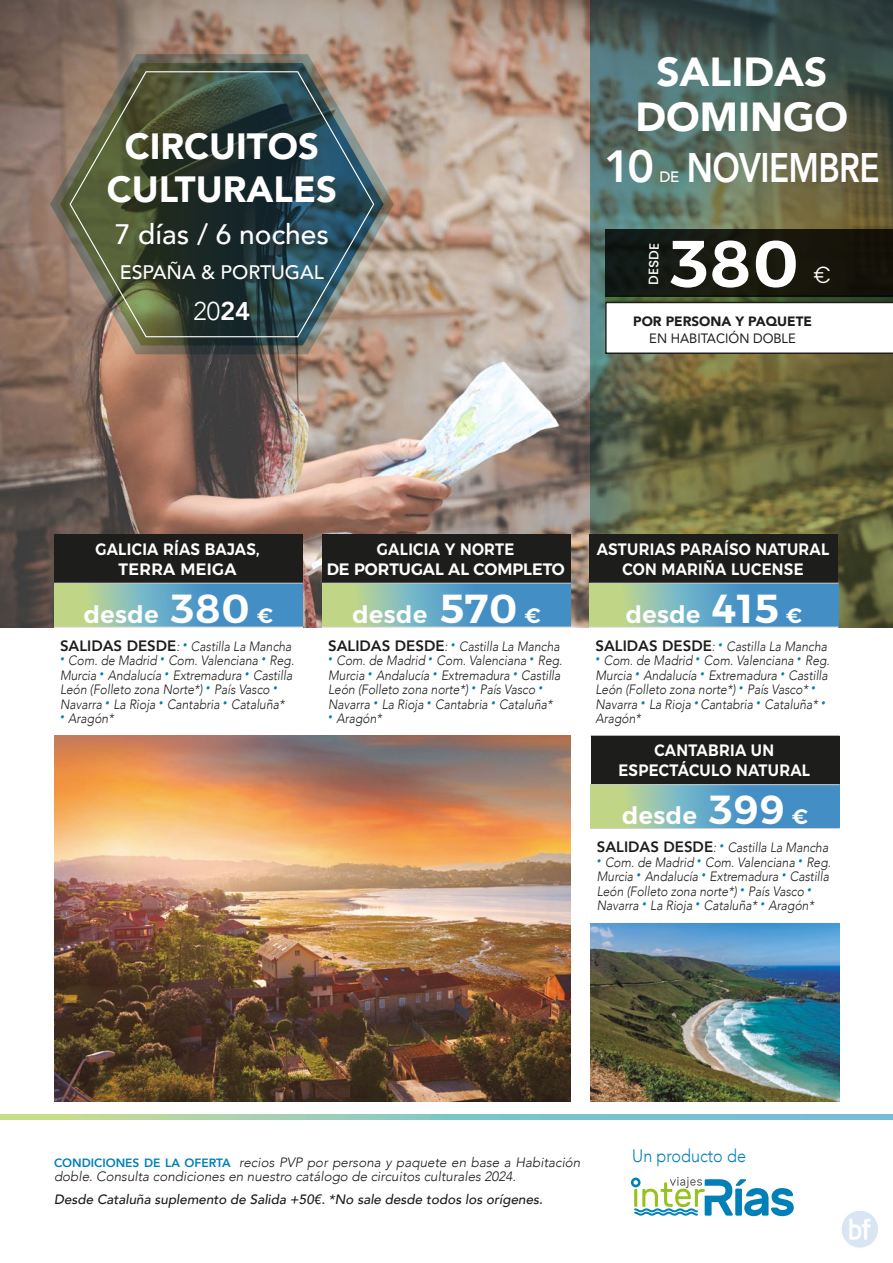
<style>
.page{position:relative;width:893px;height:1263px;background:#fff}
.page>*{position:absolute;margin:0;border:0;box-sizing:border-box;transform-origin:0 0}
.t1{font:66px "Alexandria";color:#fff}
._01_Título_del_circuito{font:800 45px "Avenir";color:#fff}
._01_Título_del_circuito-2{font:800 41.25px "Avenir";letter-spacing:-.02em;color:#fff;scale:.8 1}
._01_Título_del_circuito-3{font:900 40.5px/45px "Avenir";color:#fff;text-align:center}
._01_Título_del_circuito-4{font:900 36.45px "Avenir";color:#fff}
._23_titulo_ok{font:500 28.2px "Avenir";color:#fff}
._23_titulo_ok-2{font:300 25.65px "Avenir";color:#fff}
.t2{font:24px "Alexandria";letter-spacing:.02em;color:#fff}
.t3{font:300 23.55px "Poppins";color:#fff;scale:.9 1}
._23_titulo_ok-3{font:500 19.5px "Avenir";color:#fff}
.t4{font:300 18px "Avenir";color:#0080b6;scale:.9 1}
.t5{font:16.5px/19.8px "Alexandria";letter-spacing:.02em;color:#fff;text-align:center;scale:.9 1}
.t6{font:16.5px/19.8px "Alexandria";color:#fff;text-align:center;scale:.9 1}
._01_Título_del_circuito-5{font:500 15px "Avenir";color:#fff}
.t7{font:italic 300 13.5px/14.5px "Avenir";color:#1d1d1b;scale:.9 1}
.t8{font:italic 300 13.5px/14.5px "Avenir";color:#1d1d1b}
.t9{font:italic 500 13.5px "Avenir";color:#1d1d1b}
.t10{font:900 13.5px/16.5px "Avenir";color:#1d1d1b;text-align:center}
.t11{font:500 13.5px "Poppins";color:#fff}
.s1{font-weight:800}
.s2{font-weight:400}
.s3{font-size:40.5px}
.s4{font-size:21px}
.s5{font-weight:800;font-style:normal;font-size:15px}
.s6{font-weight:800;font-style:normal;font-size:12px;color:#0080b6}
</style>
<div class="page">
<img style="left:0;top:0;width:590px;height:627px">
<svg style="left:590px;top:0;width:303px;height:627px;background:#5a634b"></svg>
<svg style="left:605px;top:297px;width:288px;height:5px"></svg>
<div style="left:605px;top:229px;width:288px;height:68px;background:#17170d"></div>
<div style="left:54px;top:535px;width:249px;height:48px;background:#1d1d1b"></div>
<svg style="left:54px;top:584px;width:249px;height:43px;background:#6fabb8"></svg>
<hr style="left:54px;top:627px;width:249px;height:1px;background:#d0d0d0">
<hr style="left:54px;top:583px;width:249px;height:1px;background:#c7c7c6">
<hr style="left:54px;top:534px;width:249px;height:1px;background:#1d1d1b">
<div style="left:589px;top:535px;width:249px;height:48px;background:#1d1d1b"></div>
<svg style="left:589px;top:584px;width:249px;height:43px;background:#6fabb7"></svg>
<hr style="left:589px;top:627px;width:249px;height:1px;background:#d0d0d0">
<hr style="left:589px;top:583px;width:249px;height:1px;background:#c7c7c6">
<hr style="left:589px;top:534px;width:249px;height:1px;background:#1d1d1b">
<div style="left:322px;top:535px;width:249px;height:48px;background:#1d1d1b"></div>
<svg style="left:322px;top:584px;width:249px;height:43px;background:#6fabb8"></svg>
<hr style="left:322px;top:627px;width:249px;height:1px;background:#d0d0d0">
<hr style="left:322px;top:583px;width:249px;height:1px;background:#c7c7c6">
<hr style="left:322px;top:534px;width:249px;height:1px;background:#1d1d1b">
<svg style="left:50px;top:54px;width:344px;height:300px;background:#937f70"></svg>
<svg style="left:60px;top:63px;width:324px;height:282px;background:#817465"></svg>
<img style="left:69px;top:70px;width:306px;height:268px">
<svg style="left:605px;top:302px;width:288px;height:52px"></svg>
<svg style="left:631px;top:1177px;width:163px;height:39px"></svg>
<img style="left:54px;top:736px;width:516px;height:365px">
<svg style="left:0;top:1114px;width:893px;height:5px;background:#91cabc"></svg>
<div style="left:591px;top:736px;width:248px;height:49px;background:#1d1d1b"></div>
<svg style="left:591px;top:785px;width:248px;height:43px;background:#6fabb7"></svg>
<hr style="left:591px;top:828px;width:248px;height:1px;background:#d0d0d0">
<hr style="left:591px;top:784px;width:248px;height:1px;background:#c7c7c6">
<img style="left:591px;top:924px;width:248px;height:177px">
<img style="left:841px;top:1211px;width:37px;height:37px">
<p class="_01_Título_del_circuito-4" style="left:125px;top:115px;width:196px">CIRCUITOS</p>
<p class="_01_Título_del_circuito-4" style="left:107px;top:158px;width:232px">CULTURALES</p>
<p class="_23_titulo_ok" style="left:115px;top:210px;width:216px">7 días / 6 noches</p>
<p class="_23_titulo_ok-3" style="left:120px;top:255px;width:206px">ESPAÑA &amp; PORTUGAL</p>
<p class="_23_titulo_ok-2" style="left:193px;top:296px;width:59px">20<span class="s1">24</span></p>
<p class="_01_Título_del_circuito-3" style="left:635px;top:49px;width:214px">SALIDAS<br>DOMINGO</p>
<p class="_01_Título_del_circuito" style="left:604px;top:132px;width:51px">10</p>
<p class="_01_Título_del_circuito-2" style="left:687px;top:136px;width:242px">NOVIEMBRE</p>
<p class="_01_Título_del_circuito-5" style="left:660px;top:164px;width:21px">DE</p>
<p class="t11" style="left:646px;top:284px;width:43px;rotate:-89deg">DESDE</p>
<p class="t1" style="left:670px;top:226px;width:131px">380</p>
<p class="t3" style="left:813px;top:257px;width:20px">€</p>
<p class="t10" style="left:633px;top:313px;width:180px">POR PERSONA Y PAQUETE<br><span class="s2">EN HABITACIÓN DOBLE</span></p>
<p class="t5" style="left:95px;top:539px;width:184px">GALICIA RÍAS BAJAS,<br>TERRA MEIGA</p>
<p class="t2" style="left:84px;top:600px;width:191px">desde <span class="s3">380</span> <span class="s4">€</span></p>
<p class="t7" style="left:60px;top:639px;width:259px"><span class="s5">SALIDAS DESDE</span>: <sup>•</sup> Castilla La Mancha</p>
<p class="t7" style="left:60px;top:653px;width:262px"><sup>•</sup> Com. de Madrid <sup>•</sup> Com. Valenciana <sup>•</sup> Reg.<br>Murcia <sup>•</sup> Andalucía <sup>•</sup> Extremadura <sup>•</sup> Castilla León (Folleto zona Norte*) <sup>•</sup> País Vasco <sup>• </sup>Navarra <sup>•</sup> La Rioja <sup>•</sup> Cantabria <sup>•</sup> Cataluña*</p>
<p class="t7" style="left:60px;top:711px;width:61px"><sup>•</sup> Aragón*</p>
<p class="t6" style="left:327px;top:539px;width:266px">GALICIA Y NORTE<br>DE PORTUGAL AL COMPLETO</p>
<p class="t2" style="left:353px;top:600px;width:190px">desde <span class="s3">570</span> <span class="s4">€</span></p>
<p class="t7" style="left:328px;top:639px;width:259px"><span class="s5">SALIDAS DESDE</span>: <sup>•</sup> Castilla La Mancha</p>
<p class="t7" style="left:328px;top:653px;width:262px"><sup>•</sup> Com. de Madrid <sup>•</sup> Com. Valenciana <sup>•</sup> Reg.<br>Murcia <sup>•</sup> Andalucía <sup>•</sup> Extremadura <sup>•</sup> Castilla León (Folleto zona norte*) <sup>•</sup> País Vasco <sup>• </sup>Navarra <sup>•</sup> La Rioja <sup>•</sup> Cantabria <sup>•</sup> Cataluña*</p>
<p class="t7" style="left:328px;top:711px;width:61px"><sup>•</sup> Aragón*</p>
<p class="t5" style="left:597px;top:539px;width:260px">ASTURIAS PARAÍSO NATURAL<br>CON MARIÑA LUCENSE</p>
<p class="t2" style="left:626px;top:600px;width:178px">desde <span class="s3">415</span> <span class="s4">€</span></p>
<p class="t7" style="left:595px;top:639px;width:259px"><span class="s5">SALIDAS DESDE</span>: <sup>•</sup> Castilla La Mancha</p>
<p class="t7" style="left:595px;top:653px;width:262px"><sup>•</sup> Com. de Madrid <sup>•</sup> Com. Valenciana <sup>•</sup> Reg.<br>Murcia <sup>•</sup> Andalucía <sup>•</sup> Extremadura <sup>•</sup> Castilla León (Folleto zona norte*) <sup>•</sup> País Vasco* <sup>• </sup>Navarra <sup>•</sup> La Rioja <sup>•</sup> Cantabria <sup>•</sup> Cataluña* <sup>• </sup>Aragón*</p>
<p class="t5" style="left:618px;top:741px;width:215px">CANTABRIA UN<br>ESPECTÁCULO NATURAL</p>
<p class="t2" style="left:622px;top:802px;width:187px">desde <span class="s3">399</span> <span class="s4">€</span></p>
<p class="t7" style="left:597px;top:840px;width:259px"><span class="s5">SALIDAS DESDE</span>: <sup>•</sup> Castilla La Mancha</p>
<p class="t7" style="left:597px;top:855px;width:262px"><sup>•</sup> Com. de Madrid <sup>•</sup> Com. Valenciana <sup>•</sup> Reg.<br>Murcia <sup>•</sup> Andalucía <sup>•</sup> Extremadura <sup>•</sup> Castilla León (Folleto zona norte*) <sup>•</sup> País Vasco <sup>• </sup>Navarra <sup>•</sup> La Rioja <sup>•</sup> Cataluña* <sup>•</sup> Aragón*</p>
<p class="t8" style="left:54px;top:1155px;width:528px"><span class="s6">CONDICIONES DE LA OFERTA</span> recios PVP por persona y paquete en base a Habitación doble. Consulta condiciones en nuestro catálogo de circuitos culturales 2024.</p>
<p class="t9" style="left:54px;top:1191px;width:490px">Desde Cataluña suplemento de Salida +50€. *No sale desde todos los orígenes.</p>
<p class="t4" style="left:632px;top:1145px;width:128px">Un producto de</p>
</div>
